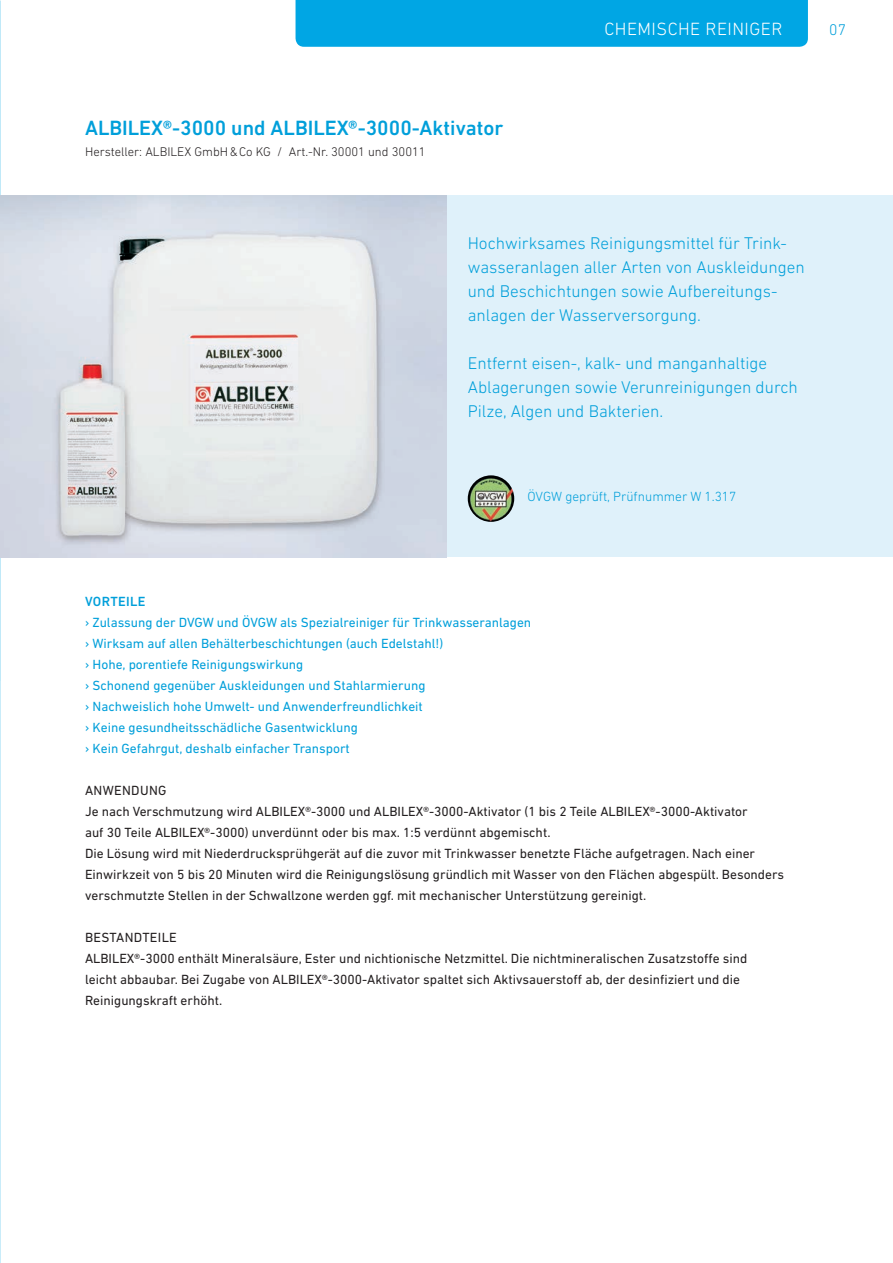
<style>
.page{position:relative;width:893px;height:1263px;background:#fff}
.page>*{position:absolute;margin:0;border:0;box-sizing:border-box;transform-origin:0 0}
.t1{font:500 21px "DIN Next LT Pro";color:#009fda}
.t2{font:300 18px "DIN Next LT Pro";letter-spacing:.025em;color:#fff}
.t3{font:300 17.25px/24px "DIN Next LT Pro";color:#009fda}
.t4{font:300 15.75px "DIN Next LT Pro";color:#009fda}
.t5{font:13.5px/21px "DIN Next LT Pro";color:#231f20}
.t6{font:13.5px/21px "DIN Next LT Pro";color:#009fda}
.t7{font:300 13.5px "DIN Next LT Pro";color:#009fda}
.t8{font:500 13.5px "DIN Next LT Pro";letter-spacing:.025em;color:#009fda}
.t9{font:300 12.75px "DIN Next LT Pro";color:#231f20}
</style>
<div class="page">
<div style="left:0;top:196px;width:893px;height:361px;background:#dff1fa"></div>
<img style="left:468px;top:475px;width:46px;height:47px;border-radius:23px">
<img style="left:0;top:196px;width:446px;height:361px">
<svg style="left:0;top:439px;width:65px;height:824px"></svg>
<div style="left:296px;top:0;width:512px;height:47px;background:#00a6e4"></div>
<h2 class="t2" style="left:604px;top:18px;width:179px">CHEMISCHE REINIGER</h2>
<p class="t4" style="left:829px;top:20px;width:19px">07</p>
<h1 class="t1" style="left:85px;top:115px;width:420px">ALBILEX®-3000 und ALBILEX®-3000-Aktivator</h1>
<p class="t9" style="left:85px;top:144px;width:342px">Hersteller: ALBILEX GmbH&amp;Co KG / Art.-Nr. 30001 und 30011</p>
<p class="t3" style="left:468px;top:231px;width:339px">Hochwirksames Reinigungsmittel für Trink&shy;wasseranlagen aller Arten von Auskleidungen und Beschichtungen sowie Aufbereitungs&shy;anlagen der Wasserversorgung.</p>
<p class="t3" style="left:468px;top:351px;width:332px">Entfernt eisen-, kalk- und manganhaltige<br>Ablagerungen sowie Verunreinigungen durch<br>Pilze, Algen und Bakterien.</p>
<p class="t7" style="left:527px;top:488px;width:210px">ÖVGW geprüft, Prüfnummer W 1.317</p>
<p class="t8" style="left:85px;top:593px;width:62px">VORTEILE</p>
<p class="t6" style="left:85px;top:612px;width:448px">› Zulassung der DVGW und ÖVGW als Spezialreiniger für Trinkwasseranlagen › Wirksam auf allen Behälterbeschichtungen (auch Edelstahl!)<br>› Hohe, porentiefe Reinigungswirkung<br>› Schonend gegenüber Auskleidungen und Stahlarmierung<br>› Nachweislich hohe Umwelt- und Anwenderfreundlichkeit<br>› Keine gesundheitsschädliche Gasentwicklung<br>› Kein Gefahrgut, deshalb einfacher Transport</p>
<p class="t5" style="left:85px;top:780px;width:701px">ANWENDUNG<br>Je nach Verschmutzung wird ALBILEX®-3000 und ALBILEX®-3000-Aktivator (1 bis 2 Teile ALBILEX®-3000-Aktivator<br>auf 30 Teile ALBILEX®-3000) unverdünnt oder bis max. 1:5 verdünnt abgemischt.<br>Die Lösung wird mit Niederdrucksprühgerät auf die zuvor mit Trinkwasser benetzte Fläche aufgetragen. Nach einer Einwirkzeit von 5 bis 20 Minuten wird die Reinigungslösung gründlich mit Wasser von den Flächen abgespült. Besonders verschmutzte Stellen in der Schwallzone werden ggf. mit mechanischer Unterstützung gereinigt.</p>
<p class="t5" style="left:85px;top:927px;width:664px">BESTANDTEILE<br>ALBILEX®-3000 enthält Mineralsäure, Ester und nichtionische Netzmittel. Die nichtmineralischen Zusatzstoffe sind leicht abbaubar. Bei Zugabe von ALBILEX®-3000-Aktivator spaltet sich Aktivsauerstoff ab, der desinfiziert und die Reinigungskraft erhöht.</p>
</div>
